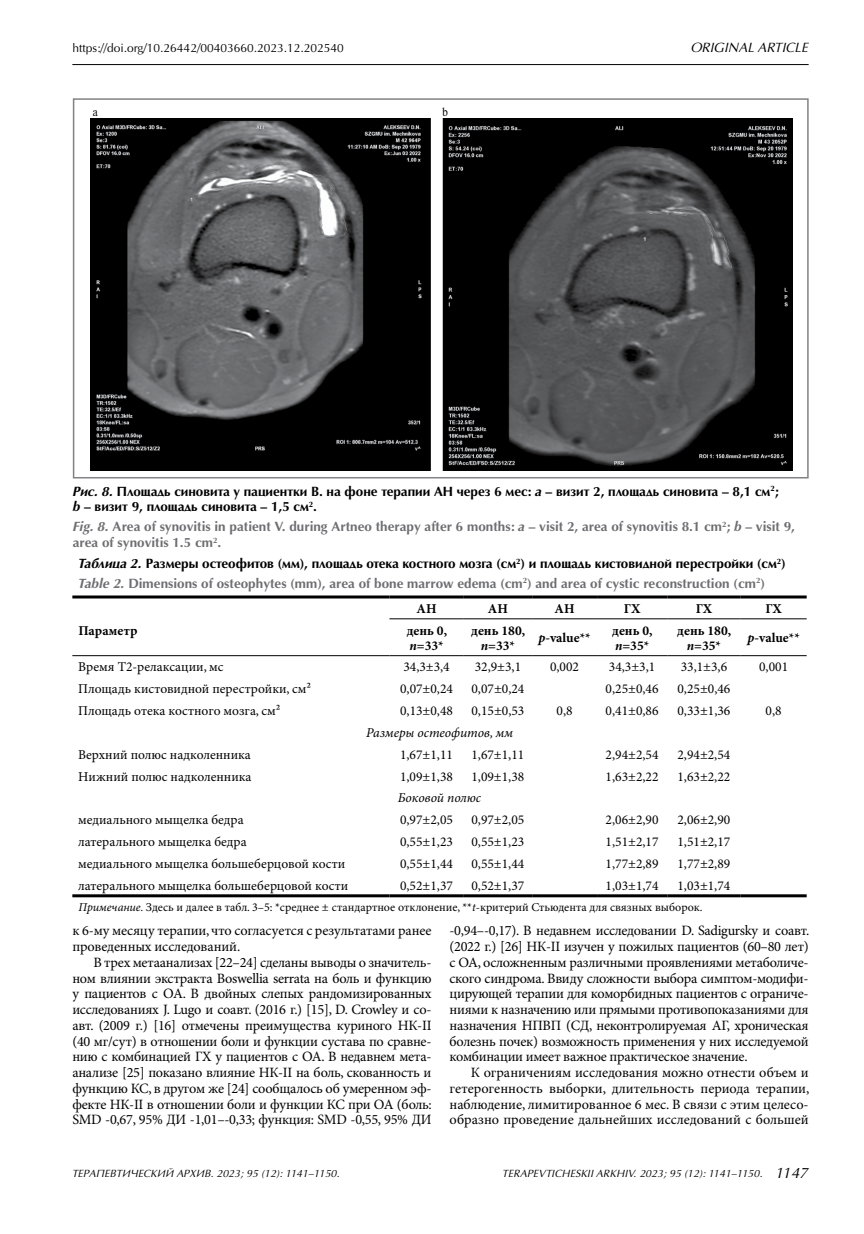
<style>
.page{position:relative;width:864px;height:1234px;background:#fff}
.page>*{position:absolute;margin:0;border:0;box-sizing:border-box;transform-origin:0 0}
.t1{font:14.25px/15.8px "Minion Pro";letter-spacing:-.015em;color:#000;text-align:justify}
.t2{font:13.5px "Minion Pro";color:#000}
.t3{font:700 13.5px/15.8px "AG Opus HRC";color:#6d6e71}
.t4{font:700 13.5px/15.8px "AG Opus HRC";color:#000}
.t5{font:700 13.5px/15px "Minion Pro";color:#000}
.t6{font:italic 13.5px "Minion Pro";letter-spacing:-.005em;color:#000}
.t7{font:italic 13.5px "AG Opus HRC";color:#000}
.t8{font:12px "Minion Pro";color:#000}
.t9{font:12px "AG Opus HRC";color:#000}
.t10{font:12px "Newton C";color:#000;scale:.9 1}
.t11{font:italic 10.5px "AG Opus HRC";letter-spacing:.01em;color:#000}
.s1{font-style:italic}
.s2{font-style:italic;color:#000}
.s3{color:#000}
.s4{font-size:15px}
</style>
<div class="page">
<hr style="left:72px;top:64px;width:736px;height:1px;background:#000">
<img style="left:90px;top:118px;width:702px;height:352px">
<div style="left:73px;top:98px;width:735px;height:380px;border:2px solid #808285"></div>
<hr style="left:72px;top:595px;width:317px;height:3px;background:#000">
<hr style="left:389px;top:595px;width:74px;height:3px;background:#000">
<hr style="left:463px;top:595px;width:69px;height:3px;background:#000">
<hr style="left:532px;top:595px;width:64px;height:3px;background:#000">
<hr style="left:596px;top:595px;width:71px;height:3px;background:#000">
<hr style="left:667px;top:595px;width:73px;height:3px;background:#000">
<hr style="left:740px;top:595px;width:66px;height:3px;background:#000">
<hr style="left:389px;top:618px;width:74px;height:1px;background:#000">
<hr style="left:463px;top:618px;width:69px;height:1px;background:#000">
<hr style="left:532px;top:618px;width:64px;height:1px;background:#000">
<hr style="left:596px;top:618px;width:71px;height:1px;background:#000">
<hr style="left:667px;top:618px;width:73px;height:1px;background:#000">
<hr style="left:740px;top:618px;width:66px;height:1px;background:#000">
<hr style="left:72px;top:894px;width:317px;height:3px;background:#000">
<hr style="left:389px;top:894px;width:74px;height:3px;background:#000">
<hr style="left:463px;top:894px;width:69px;height:3px;background:#000">
<hr style="left:532px;top:894px;width:64px;height:3px;background:#000">
<hr style="left:596px;top:894px;width:71px;height:3px;background:#000">
<hr style="left:667px;top:894px;width:73px;height:3px;background:#000">
<hr style="left:740px;top:894px;width:66px;height:3px;background:#000">
<hr style="left:72px;top:655px;width:317px;height:1px;background:#000">
<hr style="left:389px;top:655px;width:74px;height:1px;background:#000">
<hr style="left:463px;top:655px;width:69px;height:1px;background:#000">
<hr style="left:532px;top:655px;width:64px;height:1px;background:#000">
<hr style="left:596px;top:655px;width:71px;height:1px;background:#000">
<hr style="left:667px;top:655px;width:73px;height:1px;background:#000">
<hr style="left:740px;top:655px;width:66px;height:1px;background:#000">
<p class="t9" style="left:72px;top:41px;width:273px">https://doi.org/10.26442/00403660.2023.12.202540</p>
<p class="t7" style="left:690px;top:40px;width:20px">ORIGINAL</p>
<p class="t7" style="left:757px;top:40px;width:17px">ARTICLE</p>
<p class="t10" style="left:93px;top:105px;width:7px">a</p>
<p class="t10" style="left:442px;top:105px;width:8px">b</p>
<p class="t4" style="left:73px;top:483px;width:706px"><span class="s1">Рис. 8.</span> Площадь синовита у пациентки В. на фоне терапии АН через 6 мес: <span class="s1">a</span> – визит 2, площадь синовита – 8,1 см<sup>2</sup>; <span class="s1">b</span> – визит 9, площадь синовита – 1,5 см<sup>2</sup>.</p>
<p class="t3" style="left:73px;top:518px;width:723px"><span class="s1">Fig. 8.</span> Area of synovitis in patient V. during Artneo therapy after 6 months: <span class="s1">a</span> – visit 2, area of synovitis 8.1 cm<sup>2</sup>; <span class="s1">b</span> – visit 9, area of synovitis 1.5 cm<sup>2</sup>.</p>
<p class="t3" style="left:78px;top:554px;width:708px;line-height:19.2px"><span class="s2">Таблица 2.</span> <span class="s3">Размеры остеофитов (мм), площадь отека костного мозга (см</span><sup>2</sup><span class="s3">) и площадь кистовидной перестройки (см</span><sup>2</sup><span class="s3">)<br></span><span class="s1">Table 2.</span> Dimensions of osteophytes (mm), area of bone marrow edema (cm<sup>2</sup>) and area of cystic reconstruction (cm<sup>2</sup>)</p>
<p class="t5" style="left:416px;top:601px;width:22px">АН</p>
<p class="t5" style="left:487px;top:601px;width:22px">АН</p>
<p class="t5" style="left:554px;top:601px;width:22px">АН</p>
<p class="t5" style="left:623px;top:601px;width:18px">ГХ</p>
<p class="t5" style="left:695px;top:601px;width:18px">ГХ</p>
<p class="t5" style="left:765px;top:601px;width:18px">ГХ</p>
<p class="t5" style="left:78px;top:623px;width:61px">Параметр</p>
<p class="t5" style="left:406px;top:623px;width:42px">день 0, <span class="s1">n</span>=33*</p>
<p class="t5" style="left:471px;top:623px;width:55px;text-align:center">день 180, <span class="s1">n</span>=33*</p>
<p class="t5" style="left:538px;top:630px;width:54px"><span class="s1">p</span>-value**</p>
<p class="t5" style="left:612px;top:623px;width:42px">день 0, <span class="s1">n</span>=35*</p>
<p class="t5" style="left:677px;top:623px;width:55px;text-align:center">день 180, <span class="s1">n</span>=35*</p>
<p class="t5" style="left:747px;top:630px;width:54px"><span class="s1">p</span>-value**</p>
<p class="t2" style="left:78px;top:659px;width:147px">Время Т2-релаксации, мс</p>
<p class="t2" style="left:403px;top:659px;width:48px">34,3±3,4</p>
<p class="t2" style="left:474px;top:659px;width:48px">32,9±3,1</p>
<p class="t2" style="left:550px;top:659px;width:30px">0,002</p>
<p class="t2" style="left:608px;top:659px;width:48px">34,3±3,1</p>
<p class="t2" style="left:680px;top:659px;width:48px">33,1±3,6</p>
<p class="t2" style="left:758px;top:659px;width:30px">0,001</p>
<p class="t2" style="left:78px;top:680px;width:234px">Площадь кистовидной перестройки, см²</p>
<p class="t2" style="left:400px;top:680px;width:54px">0,07±0,24</p>
<p class="t2" style="left:471px;top:680px;width:54px">0,07±0,24</p>
<p class="t2" style="left:605px;top:680px;width:54px">0,25±0,46</p>
<p class="t2" style="left:677px;top:680px;width:54px">0,25±0,46</p>
<p class="t2" style="left:78px;top:702px;width:203px">Площадь отека костного мозга, см²</p>
<p class="t2" style="left:400px;top:702px;width:54px">0,13±0,48</p>
<p class="t2" style="left:471px;top:702px;width:54px">0,15±0,53</p>
<p class="t2" style="left:556px;top:702px;width:18px">0,8</p>
<p class="t2" style="left:605px;top:702px;width:54px">0,41±0,86</p>
<p class="t2" style="left:677px;top:702px;width:54px">0,33±1,36</p>
<p class="t2" style="left:765px;top:702px;width:18px">0,8</p>
<p class="t6" style="left:366px;top:724px;width:148px">Размеры остеофитов, мм</p>
<p class="t2" style="left:78px;top:746px;width:174px">Верхний полюс надколенника</p>
<p class="t2" style="left:400px;top:746px;width:54px">1,67±1,11</p>
<p class="t2" style="left:471px;top:746px;width:54px">1,67±1,11</p>
<p class="t2" style="left:605px;top:746px;width:54px">2,94±2,54</p>
<p class="t2" style="left:677px;top:746px;width:54px">2,94±2,54</p>
<p class="t2" style="left:78px;top:768px;width:175px">Нижний полюс надколенника</p>
<p class="t2" style="left:400px;top:768px;width:54px">1,09±1,38</p>
<p class="t2" style="left:471px;top:768px;width:54px">1,09±1,38</p>
<p class="t2" style="left:605px;top:768px;width:54px">1,63±2,22</p>
<p class="t2" style="left:677px;top:768px;width:54px">1,63±2,22</p>
<p class="t6" style="left:397px;top:789px;width:85px">Боковой полюс</p>
<p class="t2" style="left:78px;top:811px;width:167px">медиального мыщелка бедра</p>
<p class="t2" style="left:400px;top:811px;width:54px">0,97±2,05</p>
<p class="t2" style="left:471px;top:811px;width:54px">0,97±2,05</p>
<p class="t2" style="left:605px;top:811px;width:54px">2,06±2,90</p>
<p class="t2" style="left:677px;top:811px;width:54px">2,06±2,90</p>
<p class="t2" style="left:78px;top:833px;width:170px">латерального мыщелка бедра</p>
<p class="t2" style="left:400px;top:833px;width:54px">0,55±1,23</p>
<p class="t2" style="left:471px;top:833px;width:54px">0,55±1,23</p>
<p class="t2" style="left:605px;top:833px;width:54px">1,51±2,17</p>
<p class="t2" style="left:677px;top:833px;width:54px">1,51±2,17</p>
<p class="t2" style="left:78px;top:855px;width:268px">медиального мыщелка большеберцовой кости</p>
<p class="t2" style="left:400px;top:855px;width:54px">0,55±1,44</p>
<p class="t2" style="left:471px;top:855px;width:54px">0,55±1,44</p>
<p class="t2" style="left:605px;top:855px;width:54px">1,77±2,89</p>
<p class="t2" style="left:677px;top:855px;width:54px">1,77±2,89</p>
<p class="t2" style="left:78px;top:877px;width:271px">латерального мыщелка большеберцовой кости</p>
<p class="t2" style="left:400px;top:877px;width:54px">0,52±1,37</p>
<p class="t2" style="left:471px;top:877px;width:54px">0,52±1,37</p>
<p class="t2" style="left:605px;top:877px;width:54px">1,03±1,74</p>
<p class="t2" style="left:677px;top:877px;width:54px">1,03±1,74</p>
<p class="t8" style="left:78px;top:899px;width:625px"><span class="s1">Примечание.</span> Здесь и далее в табл. 3–5: *cреднее ± стандартное отклонение, **<span class="s1">t</span>-критерий Стьюдента для связных выборок.</p>
<p class="t1" style="left:72px;top:923px;width:360px">к 6-му месяцу терапии, что согласуется с результатами ранее проведенных исследований.</p>
<p class="t1" style="left:72px;top:954px;width:361px;text-indent:21px">В трех метаанализах [22–24] сделаны выводы о значитель&shy;ном влиянии экстракта Boswellia serrata на боль и функцию у пациентов с ОА. В двойных слепых рандомизированных исследованиях J. Lugo и соавт. (2016 г.) [15], D. Crowley и со&shy;авт. (2009 г.) [16] отмечены преимущества куриного НК-II (40 мг/сут) в отношении боли и функции сустава по сравне&shy;нию с комбинацией ГХ у пациентов с ОА. В недавнем мета&shy;анализе [25] показано влияние НК-II на боль, скованность и функцию КС, в другом же [24] сообщалось об умеренном эф&shy;фекте НК-II в отношении боли и функции КС при ОА (боль:<br>SMD -0,67, 95% ДИ -1,01–-0,33; функция: SMD -0,55, 95% ДИ</p>
<p class="t1" style="left:449px;top:923px;width:361px">-0,94–-0,17). В недавнем исследовании D. Sadigursky и соавт. (2022 г.) [26] НК-II изучен у пожилых пациентов (60–80 лет) с ОА, осложненным различными проявлениями метаболиче&shy;ского синдрома. Ввиду сложности выбора симптом-модифи&shy;цирующей терапии для коморбидных пациентов с ограниче&shy;ниями к назначению или прямыми противопоказаниями для назначения НПВП (СД, неконтролируемая АГ, хроническая болезнь почек) возможность применения у них исследуемой комбинации имеет важное практическое значение.</p>
<p class="t1" style="left:449px;top:1065px;width:361px;text-indent:21px">К ограничениям исследования можно отнести объем и гетерогенность выборки, длительность периода терапии, наблюдение, лимитированное 6 мес. В связи с этим целесо&shy;образно проведение дальнейших исследований с большей</p>
<p class="t11" style="left:72px;top:1166px;width:269px">ТЕРАПЕВТИЧЕСКИЙ АРХИВ. 2023; 95 (12): 1141–1150.</p>
<p class="t11" style="left:502px;top:1166px;width:307px">TERAPEVTICHESKII ARKHIV. 2023; 95 (12): 1141–1150. <span class="s4">1147</span></p>
</div>
